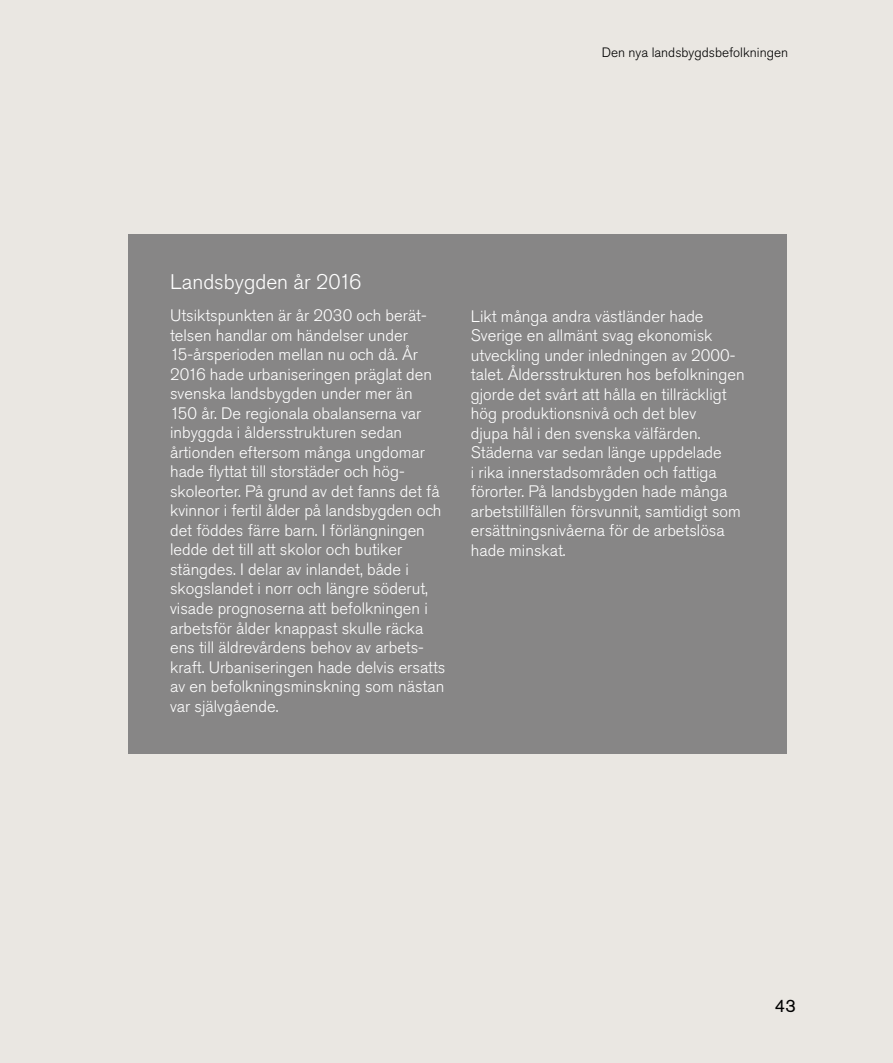
<style>
.page{position:relative;width:893px;height:1063px;background:#eae7e2}
.page>*{position:absolute;margin:0;border:0;box-sizing:border-box;transform-origin:0 0}
.t1{font:300 21px "Akzidenz Grotesk Std";color:#fff}
.t2{font:18px "Akzidenz Grotesk Std";color:#000}
.t3{font:300 16.5px/19.5px "Akzidenz Grotesk Std";color:#fff}
.t4{font:300 13.5px "Akzidenz Grotesk Std";color:#000}
</style>
<div class="page">
<div style="left:128px;top:235px;width:659px;height:519px;background:#878686"></div>
<p class="t4" style="left:602px;top:45px;width:188px">Den nya landsbygdsbefolkningen</p>
<p class="t1" style="left:170px;top:270px;width:193px">Landsbygden år 2016</p>
<p class="t3" style="left:170px;top:306px;width:277px">Utsiktspunkten är år 2030 och berät&shy;telsen handlar om händelser under 15-årsperioden mellan nu och då. År 2016 hade urbaniseringen präglat den svenska landsbygden under mer än<br>150 år. De regionala obalanserna var inbyggda i åldersstrukturen sedan årtionden eftersom många ungdomar hade flyttat till storstäder och hög&shy;skoleorter. På grund av det fanns det få kvinnor i fertil ålder på landsbygden och det föddes färre barn. I förlängningen ledde det till att skolor och butiker stängdes. I delar av inlandet, både i skogslandet i norr och längre söderut, visade prognoserna att befolkningen i arbetsför ålder knappast skulle räcka ens till äldrevårdens behov av arbets&shy;kraft. Urbaniseringen hade delvis ersatts av en befolkningsminskning som nästan var självgående.</p>
<p class="t3" style="left:471px;top:306px;width:275px">Likt många andra västländer hade Sverige en allmänt svag ekonomisk utveckling under inledningen av 2000- talet. Åldersstrukturen hos befolkningen gjorde det svårt att hålla en tillräckligt hög produktionsnivå och det blev<br>djupa hål i den svenska välfärden.<br>Städerna var sedan länge uppdelade<br>i rika innerstadsområden och fattiga förorter. På landsbygden hade många arbetstillfällen försvunnit, samtidigt som ersättningsnivåerna för de arbetslösa hade minskat.</p>
<p class="t2" style="left:775px;top:995px;width:22px">43</p>
</div>
